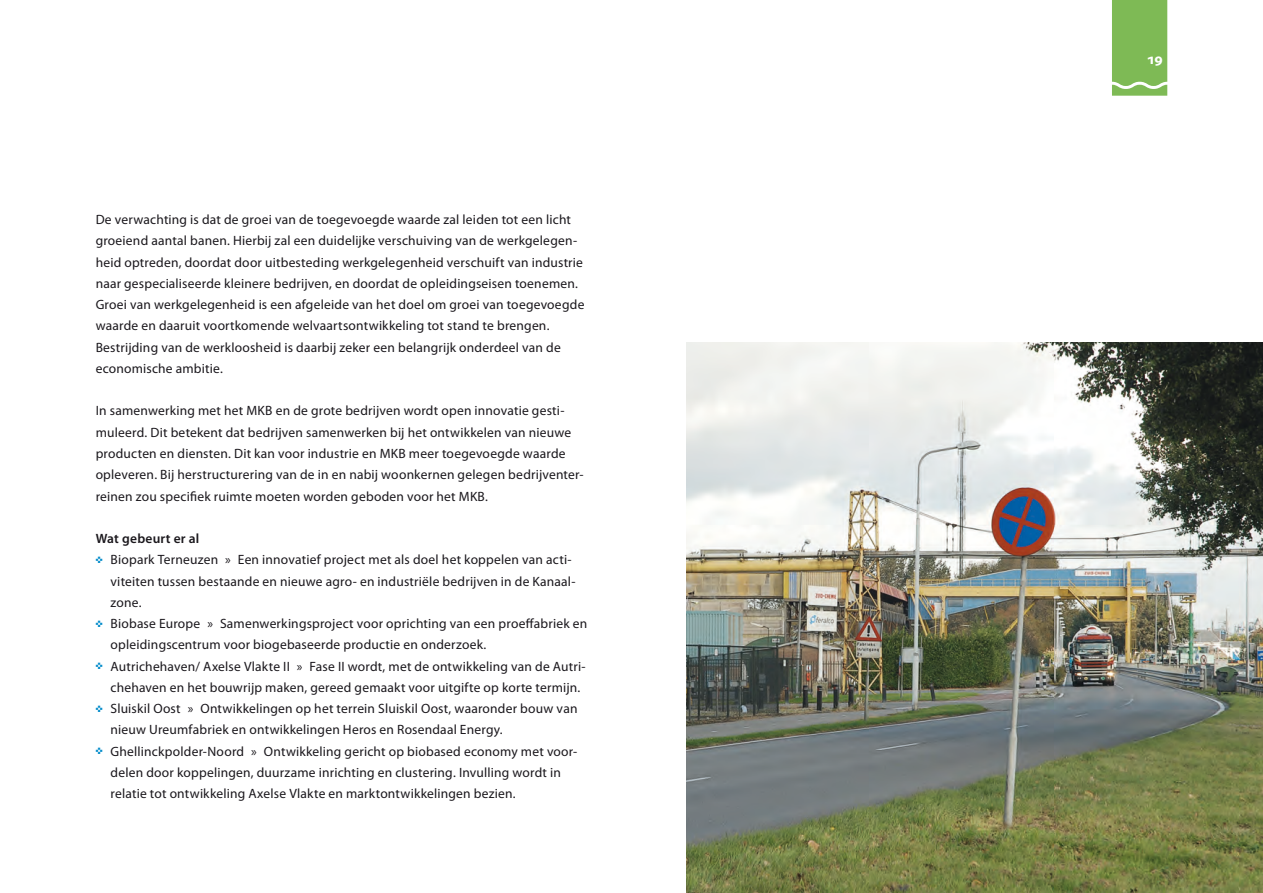
<style>
.page{position:relative;width:1263px;height:893px;background:#fff}
.page>*{position:absolute;margin:0;border:0;box-sizing:border-box;transform-origin:0 0}
.t1{font:700 15px "Myriad Pro";color:#fff}
.wit_brood{font:13.5px/21.3px "Myriad Pro";letter-spacing:.015em;color:#1a171c}
.bullet{font:13.5px/21.3px "Myriad Pro";letter-spacing:.015em;color:#1a171c}
._3_onderkopje{font:600 13.5px "Myriad Pro";letter-spacing:.02em;color:#1a171c}
.s1{color:#008bca}
</style>
<div class="page">
<div style="left:1112px;top:0;width:55px;height:96px;background:#7eba55"></div>
<img style="left:687px;top:342px;width:576px;height:551px">
<p class="wit_brood" style="left:96px;top:209px;width:490px">De verwachting is dat de groei van de toegevoegde waarde zal leiden tot een licht groeiend aantal banen. Hierbij zal een duidelijke verschuiving van de werkgelegen&shy;heid optreden, doordat door uitbesteding werkgelegenheid verschuift van industrie naar gespecialiseerde kleinere bedrijven, en doordat de opleidingseisen toenemen.<br>Groei van werkgelegenheid is een afgeleide van het doel om groei van toegevoegde waarde en daaruit voortkomende welvaartsontwikkeling tot stand te brengen.<br>Bestrijding van de werkloosheid is daarbij zeker een belangrijk onderdeel van de economische ambitie.</p>
<p class="wit_brood" style="left:96px;top:400px;width:489px">In samenwerking met het MKB en de grote bedrijven wordt open innovatie gesti&shy;muleerd. Dit betekent dat bedrijven samenwerken bij het ontwikkelen van nieuwe producten en diensten. Dit kan voor industrie en MKB meer toegevoegde waarde opleveren. Bij herstructurering van de in en nabij woonkernen gelegen bedrijventer&shy;reinen zou specifiek ruimte moeten worden geboden voor het MKB.</p>
<p class="_3_onderkopje" style="left:96px;top:530px;width:105px">Wat gebeurt er al</p>
<p class="bullet" style="left:111px;top:549px;width:467px;text-indent:-15px"><span class="s1">✜</span> Biopark Terneuzen » Een innovatief project met als doel het koppelen van acti&shy;viteiten tussen bestaande en nieuwe agro- en industriële bedrijven in de Kanaal&shy;zone.</p>
<p class="bullet" style="left:111px;top:613px;width:478px;text-indent:-15px"><span class="s1">✜</span> Biobase Europe » Samenwerkingsproject voor oprichting van een proeffabriek en opleidingscentrum voor biogebaseerde productie en onderzoek.</p>
<p class="bullet" style="left:111px;top:655px;width:477px;text-indent:-15px"><span class="s1">✜</span> Autrichehaven/ Axelse Vlakte II » Fase II wordt, met de ontwikkeling van de Autri&shy;chehaven en het bouwrijp maken, gereed gemaakt voor uitgifte op korte termijn.</p>
<p class="bullet" style="left:111px;top:698px;width:468px;text-indent:-15px"><span class="s1">✜</span> Sluiskil Oost » Ontwikkelingen op het terrein Sluiskil Oost, waaronder bouw van nieuw Ureumfabriek en ontwikkelingen Heros en Rosendaal Energy.</p>
<p class="bullet" style="left:111px;top:740px;width:468px;text-indent:-15px"><span class="s1">✜</span> Ghellinckpolder-Noord » Ontwikkeling gericht op biobased economy met voor&shy;delen door koppelingen, duurzame inrichting en clustering. Invulling wordt in relatie tot ontwikkeling Axelse Vlakte en marktontwikkelingen bezien.</p>
<p class="t1" style="left:1147px;top:50px;width:18px">19</p>
</div>
